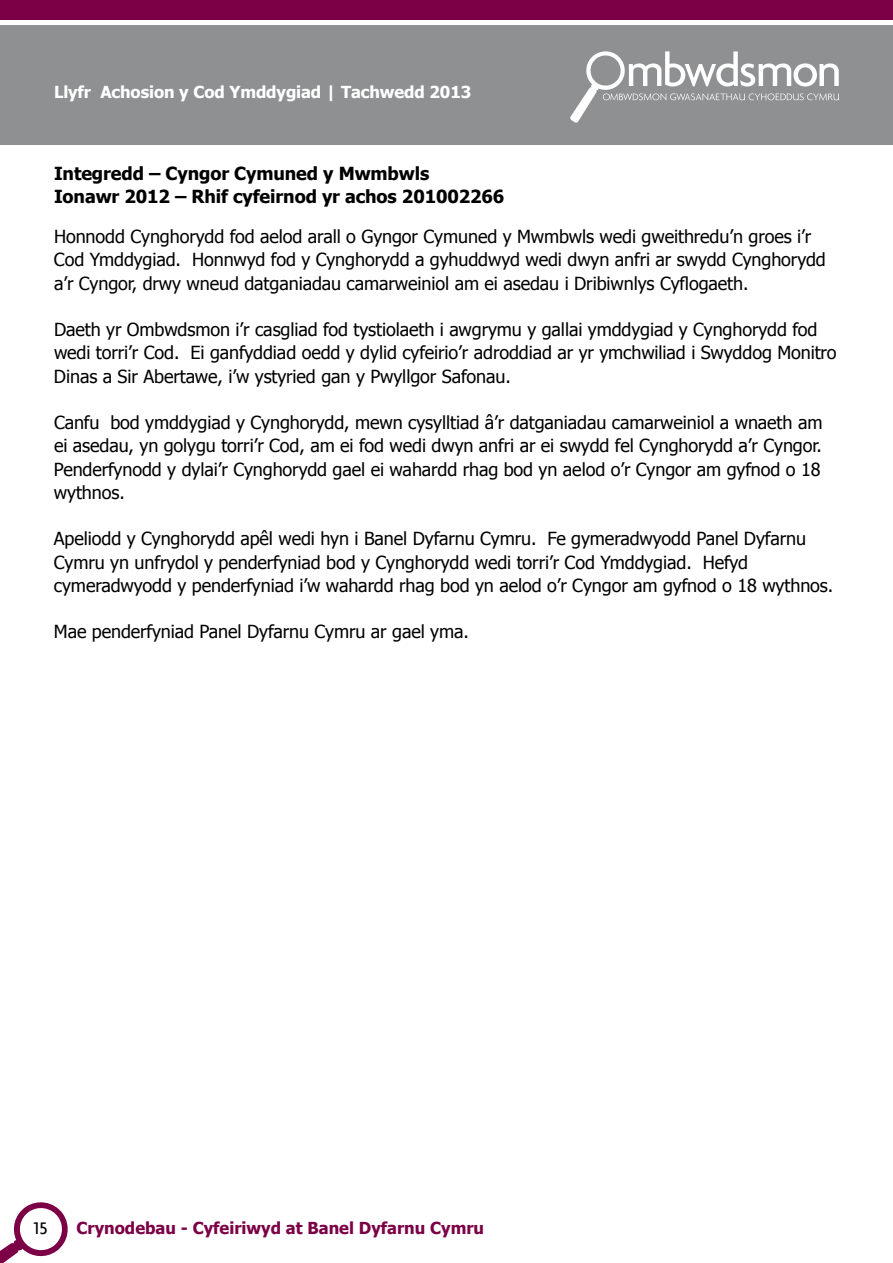
<style>
.page{position:relative;width:893px;height:1263px;background:#fff}
.page>*{position:absolute;margin:0;border:0;box-sizing:border-box;transform-origin:0 0}
.t1{font:18px/23.2px "Tahoma";letter-spacing:-.005em;color:#000}
.t2{font:700 18px/23.2px "Tahoma";letter-spacing:-.005em;color:#000}
.t3{font:500 18px "Agenda";color:#000}
.t4{font:700 16.5px "Tahoma";color:#7b0046}
.t5{font:700 16.5px "Tahoma";letter-spacing:-.005em;color:#fff}
</style>
<div class="page">
<div style="left:0;top:26px;width:893px;height:119px;background:#8e9092"></div>
<div style="left:0;top:0;width:893px;height:20px;background:#7b0046"></div>
<svg style="left:570px;top:51px;width:269px;height:72px"></svg>
<svg style="left:0;top:1202px;width:68px;height:61px"></svg>
<p class="t5" style="left:54px;top:80px;width:419px">Llyfr Achosion y Cod Ymddygiad | Tachwedd 2013</p>
<p class="t2" style="left:54px;top:160px;width:452px">Integredd – Cyngor Cymuned y Mwmbwls<br>Ionawr 2012 – Rhif cyfeirnod yr achos 201002266</p>
<p class="t1" style="left:54px;top:224px;width:773px">Honnodd Cynghorydd fod aelod arall o Gyngor Cymuned y Mwmbwls wedi gweithredu’n groes i’r<br>Cod Ymddygiad. Honnwyd fod y Cynghorydd a gyhuddwyd wedi dwyn anfri ar swydd Cynghorydd a’r Cyngor, drwy wneud datganiadau camarweiniol am ei asedau i Dribiwnlys Cyflogaeth.</p>
<p class="t1" style="left:54px;top:317px;width:784px">Daeth yr Ombwdsmon i’r casgliad fod tystiolaeth i awgrymu y gallai ymddygiad y Cynghorydd fod wedi torri’r Cod. Ei ganfyddiad oedd y dylid cyfeirio’r adroddiad ar yr ymchwiliad i Swyddog Monitro<br>Dinas a Sir Abertawe, i’w ystyried gan y Pwyllgor Safonau.</p>
<p class="t1" style="left:54px;top:410px;width:770px;text-align:justify">Canfu bod ymddygiad y Cynghorydd, mewn cysylltiad â’r datganiadau camarweiniol a wnaeth am ei asedau, yn golygu torri’r Cod, am ei fod wedi dwyn anfri ar ei swydd fel Cynghorydd a’r Cyngor.<br>Penderfynodd y dylai’r Cynghorydd gael ei wahardd rhag bod yn aelod o’r Cyngor am gyfnod o 18 wythnos.</p>
<p class="t1" style="left:54px;top:526px;width:781px">Apeliodd y Cynghorydd apêl wedi hyn i Banel Dyfarnu Cymru. Fe gymeradwyodd Panel Dyfarnu<br>Cymru yn unfrydol y penderfyniad bod y Cynghorydd wedi torri’r Cod Ymddygiad. Hefyd cymeradwyodd y penderfyniad i’w wahardd rhag bod yn aelod o’r Cyngor am gyfnod o 18 wythnos.</p>
<p class="t1" style="left:54px;top:619px;width:416px">Mae penderfyniad Panel Dyfarnu Cymru ar gael yma.</p>
<p class="t3" style="left:33px;top:1217px;width:16px">15</p>
<p class="t4" style="left:77px;top:1216px;width:409px">Crynodebau - Cyfeiriwyd at Banel Dyfarnu Cymru</p>
</div>
